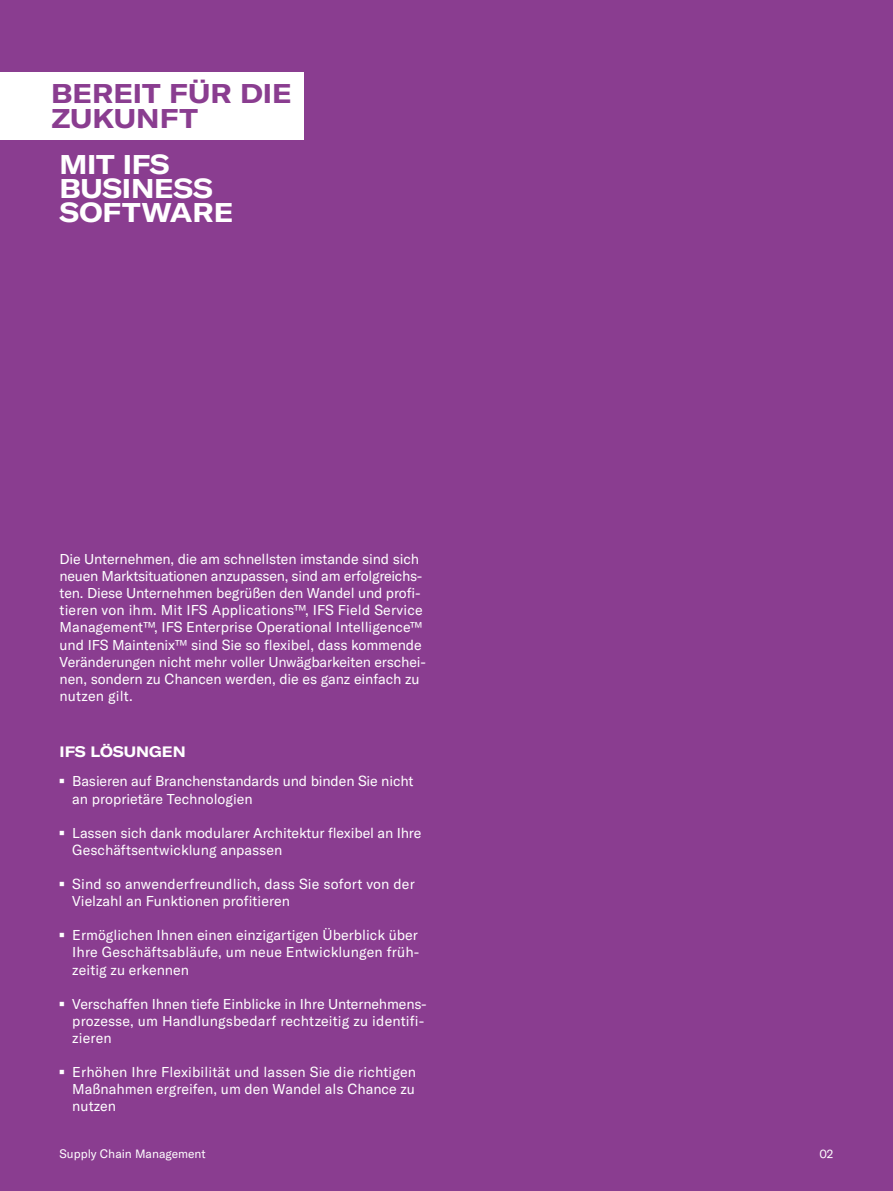
<style>
.page{position:relative;width:893px;height:1191px;background:#8a3d90}
.page>*{position:absolute;margin:0;border:0;box-sizing:border-box;transform-origin:0 0}
.t1{font:700 expanded 27px/24.3px "GT America";letter-spacing:-.01em;color:#fff}
.t2{font:700 expanded 27px/24.3px "GT America";color:#8a3d90}
.t3{font:700 expanded 15px "GT America";color:#fff}
.t4{font:14.25px/17.1px "GT America";letter-spacing:-.005em;color:#fff}
.t5{font:12px "GT America";color:#fff}
.s1{font-family:"IF Snormal"}
</style>
<div class="page">
<div style="left:0;top:72px;width:303px;height:68px;background:#fff"></div>
<h1 class="t2" style="left:51px;top:81px;width:242px">BEREIT FÜR DIE<br>ZUKUNFT</h1>
<h1 class="t1" style="left:60px;top:151px;width:175px">MIT IFS<br>BUSINESS<br>SOFTWARE</h1>
<p class="t4" style="left:60px;top:550px;width:368px">Die Unternehmen, die am schnellsten imstande sind sich neuen Marktsituationen anzupassen, sind am erfolgreichs&shy;ten. Diese Unternehmen begrüßen den Wandel und profi&shy;tieren von ihm. Mit IFS Applications™, IFS Field Service Management™, IFS Enterprise Operational Intelligence™ und IFS Maintenix™ sind Sie so flexibel, dass kommende Veränderungen nicht mehr voller Unwägbarkeiten erschei&shy;nen, sondern zu Chancen werden, die es ganz einfach zu nutzen gilt.</p>
<p class="t3" style="left:60px;top:742px;width:128px">IFS LÖSUNGEN</p>
<p class="t4" style="left:72px;top:773px;width:343px;text-indent:-13px"><span class="s1">*</span> Basieren auf Branchenstandards und binden Sie nicht an proprietäre Technologien</p>
<p class="t4" style="left:72px;top:824px;width:351px;text-indent:-13px"><span class="s1">*</span> Lassen sich dank modularer Architektur flexibel an Ihre<br>Geschäftsentwicklung anpassen</p>
<p class="t4" style="left:72px;top:875px;width:344px;text-indent:-13px"><span class="s1">*</span> Sind so anwenderfreundlich, dass Sie sofort von der<br>Vielzahl an Funktionen profitieren</p>
<p class="t4" style="left:72px;top:926px;width:349px;text-align:justify;text-indent:-13px"><span class="s1">*</span> Ermöglichen Ihnen einen einzigartigen Überblick über Ihre Geschäftsabläufe, um neue Entwicklungen früh&shy;zeitig zu erkennen</p>
<p class="t4" style="left:72px;top:995px;width:356px;text-indent:-13px"><span class="s1">*</span> Verschaffen Ihnen tiefe Einblicke in Ihre Unternehmens&shy;prozesse, um Handlungsbedarf rechtzeitig zu identifi&shy;zieren</p>
<p class="t4" style="left:72px;top:1063px;width:345px;text-align:justify;text-indent:-13px"><span class="s1">*</span> Erhöhen Ihre Flexibilität und lassen Sie die richtigen Maßnahmen ergreifen, um den Wandel als Chance zu nutzen</p>
<p class="t5" style="left:60px;top:1146px;width:148px">Supply Chain Management</p>
<p class="t5" style="left:819px;top:1146px;width:16px">02</p>
</div>
